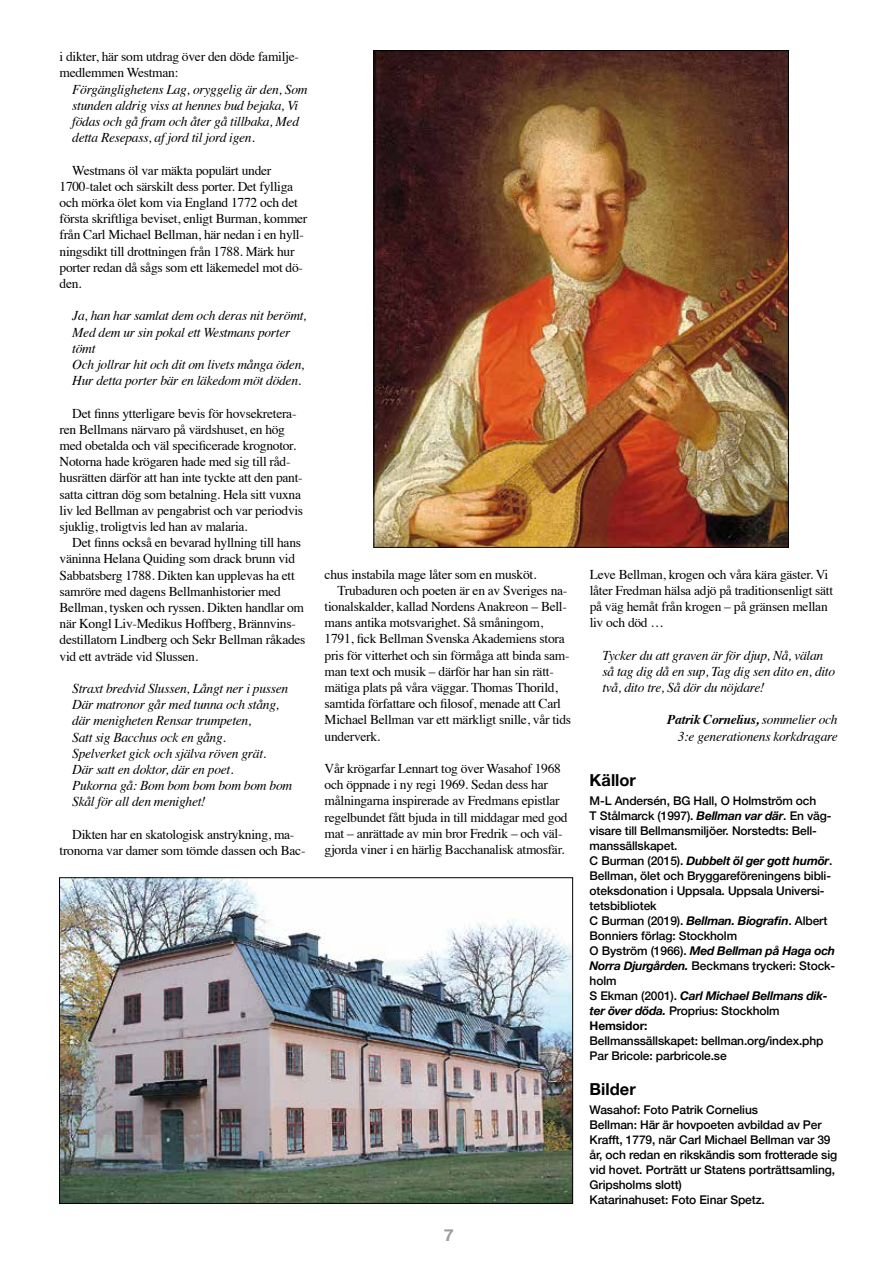
<style>
.page{position:relative;width:893px;height:1263px;background:#fff}
.page>*{position:absolute;margin:0;border:0;box-sizing:border-box;transform-origin:0 0}
.t1{font:700 16.5px "Helvetica Neue";color:#000}
.t2{font:700 16.5px "Helvetica Neue";color:#9d9d9c;scale:1.1 1}
.t3{font:13.5px/16.2px "Times";letter-spacing:-.02em;color:#000}
.t4{font:italic 13.5px/16.2px "Times";letter-spacing:-.02em;color:#000}
.t5{font:500 12px/15px "Helvetica Neue";letter-spacing:-.01em;color:#000}
.s1{font-weight:700}
.s2{font-weight:700;font-style:italic}
</style>
<div class="page">
<img style="left:61px;top:879px;width:510px;height:323px">
<img style="left:375px;top:52px;width:412px;height:494px">
<p class="t3" style="left:60px;top:47px;width:241px">i dikter, här som utdrag över den döde familje&shy;medlemmen Westman:</p>
<p class="t4" style="left:72px;top:80px;width:237px">Förgänglighetens Lag, oryggelig är den, Som stunden aldrig viss at hennes bud bejaka, Vi födas och gå fram och åter gå tillbaka, Med detta Resepass, af jord til jord igen.</p>
<p class="t3" style="left:60px;top:161px;width:249px;text-indent:13px">Westmans öl var mäkta populärt under 1700-talet och särskilt dess porter. Det fylliga och mörka ölet kom via England 1772 och det första skriftliga beviset, enligt Burman, kommer från Carl Michael Bellman, här nedan i en hyll&shy;ningsdikt till drottningen från 1788. Märk hur porter redan då sågs som ett läkemedel mot dö&shy;den.</p>
<p class="t4" style="left:72px;top:307px;width:236px">Ja, han har samlat dem och deras nit berömt, Med dem ur sin pokal ett Westmans porter tömt<br>Och jollrar hit och dit om livets många öden, Hur detta porter bär en läkedom möt döden.</p>
<p class="t3" style="left:60px;top:404px;width:245px;text-indent:13px">Det finns ytterligare bevis för hovsekretera&shy;ren Bellmans närvaro på värdshuset, en hög med obetalda och väl specificerade krognotor.<br>Notorna hade krögaren hade med sig till råd&shy;husrätten därför att han inte tyckte att den pant&shy;satta cittran dög som betalning. Hela sitt vuxna liv led Bellman av pengabrist och var periodvis sjuklig, troligtvis led han av malaria.</p>
<p class="t3" style="left:60px;top:533px;width:247px;text-indent:13px">Det finns också en bevarad hyllning till hans väninna Helana Quiding som drack brunn vid Sabbatsberg 1788. Dikten kan upplevas ha ett samröre med dagens Bellmanhistorier med Bellman, tysken och ryssen. Dikten handlar om när Kongl Liv-Medikus Hoffberg, Brännvins&shy;destillatorn Lindberg och Sekr Bellman råkades vid ett avträde vid Slussen.</p>
<p class="t4" style="left:72px;top:680px;width:221px">Straxt bredvid Slussen, Långt ner i pussen Där matronor går med tunna och stång, där menigheten Rensar trumpeten,<br>Satt sig Bacchus ock en gång.<br>Spelverket gick och själva röven grät.<br>Där satt en doktor, där en poet.<br>Pukorna gå: Bom bom bom bom bom bom Skål för all den menighet!</p>
<p class="t3" style="left:60px;top:825px;width:247px;text-align:center">Dikten har en skatologisk anstrykning, ma&shy;tronorna var damer som tömde dassen och Bac-</p>
<p class="t3" style="left:325px;top:565px;width:213px">chus instabila mage låter som en musköt.</p>
<p class="t3" style="left:337px;top:581px;width:231px">Trubaduren och poeten är en av Sveriges na-</p>
<p class="t3" style="left:325px;top:597px;width:244px">tionalskalder, kallad Nordens Anakreon – Bell-</p>
<p class="t3" style="left:325px;top:613px;width:220px">mans antika motsvarighet. Så småningom,</p>
<p class="t3" style="left:325px;top:629px;width:242px">1791, fick Bellman Svenska Akademiens stora</p>
<p class="t3" style="left:325px;top:646px;width:246px">pris för vitterhet och sin förmåga att binda sam-</p>
<p class="t3" style="left:325px;top:662px;width:230px">man text och musik – därför har han sin rätt-</p>
<p class="t3" style="left:325px;top:678px;width:235px">mätiga plats på våra väggar. Thomas Thorild,</p>
<p class="t3" style="left:325px;top:694px;width:238px">samtida författare och filosof, menade att Carl</p>
<p class="t3" style="left:325px;top:710px;width:248px">Michael Bellman var ett märkligt snille, vår tids</p>
<p class="t3" style="left:325px;top:727px;width:57px">underverk.</p>
<p class="t3" style="left:325px;top:759px;width:244px">Vår krögarfar Lennart tog över Wasahof 1968 och öppnade i ny regi 1969. Sedan dess har målningarna inspirerade av Fredmans epistlar regelbundet fått bjuda in till middagar med god mat – anrättade av min bror Fredrik – och väl&shy;gjorda viner i en härlig Bacchanalisk atmosfär.</p>
<p class="t2" style="left:444px;top:1222px;width:11px">7</p>
<p class="t3" style="left:590px;top:565px;width:245px">Leve Bellman, krogen och våra kära gäster. Vi låter Fredman hälsa adjö på traditionsenligt sätt på väg hemåt från krogen – på gränsen mellan liv och död …</p>
<p class="t4" style="left:602px;top:646px;width:234px">Tycker du att graven är för djup, Nå, välan så tag dig då en sup, Tag dig sen dito en, dito två, dito tre, Så dör du nöjdare!</p>
<p class="t4" style="left:667px;top:711px;width:172px;text-align:right"><span class="s1">Patrik Cornelius,</span> sommelier och<br>3:e generationens korkdragare</p>
<p class="t1" style="left:590px;top:767px;width:48px">Källor</p>
<p class="t5" style="left:590px;top:792px;width:247px">M-L Andersén, BG Hall, O Holmström och<br>T Stålmarck (1997). <span class="s2">Bellman var där</span>. En väg&shy;visare till Bellmansmiljöer. Norstedts: Bell&shy;manssällskapet.<br>C Burman (2015). <span class="s2">Dubbelt öl ger gott humör</span>.<br>Bellman, ölet och Bryggareföreningens bibli&shy;oteksdonation i Uppsala. Uppsala Universi&shy;tetsbibliotek<br>C Burman (2019). <span class="s2">Bellman. Biografin</span>. Albert Bonniers förlag: Stockholm<br>O Byström (1966). <span class="s2">Med Bellman på Haga och Norra Djurgården.</span> Beckmans tryckeri: Stock&shy;holm<br>S Ekman (2001). <span class="s2">Carl Michael Bellmans dik&shy;ter över döda.</span> Proprius: Stockholm <span class="s1">Hemsidor:</span></p>
<p class="t5" style="left:590px;top:1032px;width:235px">Bellmanssällskapet: bellman.org/index.php<br>Par Bricole: parbricole.se</p>
<p class="t1" style="left:590px;top:1076px;width:48px">Bilder</p>
<p class="t5" style="left:590px;top:1101px;width:249px">Wasahof: Foto Patrik Cornelius<br>Bellman: Här är hovpoeten avbildad av Per Krafft, 1779, när Carl Michael Bellman var 39 år, och redan en rikskändis som frotterade sig vid hovet. Porträtt ur Statens porträttsamling, Gripsholms slott)<br>Katarinahuset: Foto Einar Spetz.</p>
</div>
